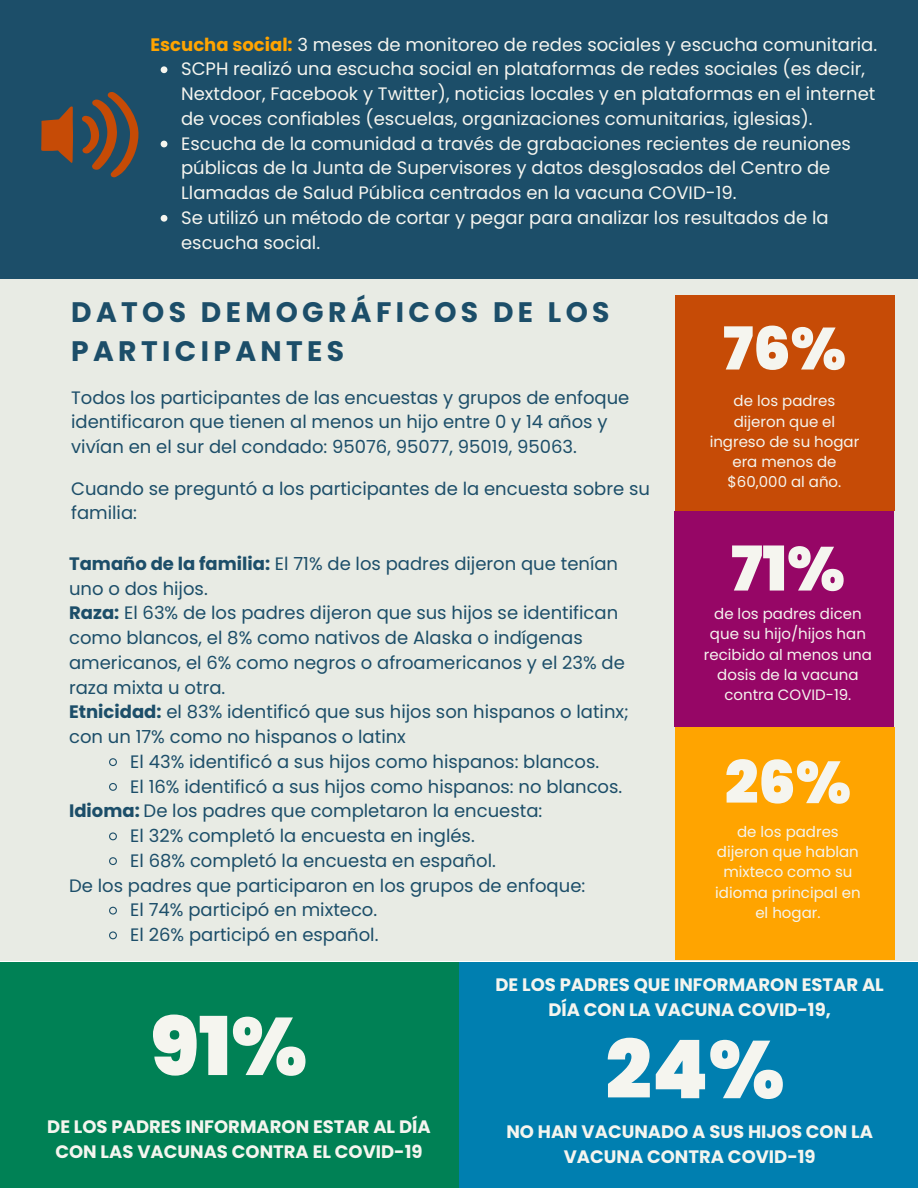
<style>
.page{position:relative;width:918px;height:1188px;background:#fff}
.page>*{position:absolute;margin:0;border:0;box-sizing:border-box;transform-origin:0 0}
.t1{font:900 81px "Poppins";color:#f5f5ef}
.t2{font:900 61.65px "Poppins";color:#f5f5ef}
.t3{font:900 59.1px "Poppins";color:#f5f5ef}
.t4{font:900 58.95px "Poppins";color:#f5f5ef}
.t5{font:700 28.2px/39.3px "Poppins";letter-spacing:.155em;color:#1c4e69}
.t6{font:18px/24.8px "Poppins";color:#1c4e69}
.t7{font:18px/24.8px "Poppins";color:#f5f5ef}
.t8{font:700 18px/24.8px "Poppins";color:#f5f5ef;text-align:center}
.t9{font:15px/20.2px "Poppins";color:#f5f5ef;text-align:center}
.s1{font-weight:700;color:#ffa400}
.s2{font-weight:700}
</style>
<div class="page">
<div style="left:0;top:245px;width:918px;height:716px;background:#e8ebe4"></div>
<div style="left:0;top:0;width:918px;height:279px;background:#1c4e69"></div>
<div style="left:675px;top:727px;width:219px;height:233px;background:#ffa400"></div>
<svg style="left:82px;top:92px;width:57px;height:85px"></svg>
<svg style="left:41px;top:106px;width:32px;height:57px"></svg>
<div style="left:674px;top:511px;width:220px;height:216px;background:#960666"></div>
<div style="left:675px;top:295px;width:219px;height:216px;background:#c64b06"></div>
<svg style="left:109px;top:758px;width:8px;height:9px"></svg>
<svg style="left:109px;top:783px;width:8px;height:8px"></svg>
<svg style="left:109px;top:832px;width:8px;height:9px"></svg>
<svg style="left:109px;top:857px;width:8px;height:9px"></svg>
<svg style="left:109px;top:906px;width:8px;height:9px"></svg>
<svg style="left:109px;top:931px;width:8px;height:9px"></svg>
<svg style="left:161px;top:66px;width:6px;height:7px"></svg>
<svg style="left:161px;top:141px;width:6px;height:6px"></svg>
<svg style="left:161px;top:215px;width:6px;height:7px"></svg>
<div style="left:459px;top:962px;width:459px;height:226px;background:#007fb0"></div>
<div style="left:0;top:962px;width:459px;height:226px;background:#008155"></div>
<p class="t7" style="left:151px;top:32px;width:728px"><span class="s1">Escucha social:</span> 3 meses de monitoreo de redes sociales y escucha comunitaria.</p>
<p class="t7" style="left:181px;top:57px;width:696px">SCPH realizó una escucha social en plataformas de redes sociales (es decir,<br>Nextdoor, Facebook y Twitter), noticias locales y en plataformas en el internet de voces confiables (escuelas, organizaciones comunitarias, iglesias).</p>
<p class="t7" style="left:181px;top:131px;width:671px">Escucha de la comunidad a través de grabaciones recientes de reuniones públicas de la Junta de Supervisores y datos desglosados del Centro de<br>Llamadas de Salud Pública centrados en la vacuna COVID-19.</p>
<p class="t7" style="left:181px;top:205px;width:649px">Se utilizó un método de cortar y pegar para analizar los resultados de la escucha social.</p>
<p class="t5" style="left:71px;top:292px;width:540px">DATOS DEMOGRÁFICOS DE LOS<br>PARTICIPANTES</p>
<p class="t6" style="left:71px;top:385px;width:560px">Todos los participantes de las encuestas y grupos de enfoque identificaron que tienen al menos un hijo entre 0 y 14 años y vivían en el sur del condado: 95076, 95077, 95019, 95063.</p>
<p class="t6" style="left:71px;top:476px;width:580px">Cuando se preguntó a los participantes de la encuesta sobre su familia:</p>
<p class="t6" style="left:69px;top:551px;width:551px"><span class="s2">Tamaño de la familia:</span> El 71% de los padres dijeron que tenían uno o dos hijos.</p>
<p class="t6" style="left:69px;top:601px;width:557px"><span class="s2">Raza:</span> El 63% de los padres dijeron que sus hijos se identifican como blancos, el 8% como nativos de Alaska o indígenas americanos, el 6% como negros o afroamericanos y el 23% de raza mixta u otra.</p>
<p class="t6" style="left:69px;top:700px;width:561px"><span class="s2">Etnicidad:</span> el 83% identificó que sus hijos son hispanos o latinx; con un 17% como no hispanos o latinx</p>
<p class="t6" style="left:130px;top:749px;width:470px">El 43% identificó a sus hijos como hispanos: blancos.</p>
<p class="t6" style="left:130px;top:774px;width:494px">El 16% identificó a sus hijos como hispanos: no blancos.</p>
<p class="t6" style="left:130px;top:823px;width:346px">El 32% completó la encuesta en inglés.</p>
<p class="t6" style="left:130px;top:848px;width:367px">El 68% completó la encuesta en español.</p>
<p class="t6" style="left:130px;top:898px;width:248px">El 74% participó en mixteco.</p>
<p class="t6" style="left:130px;top:922px;width:250px">El 26% participó en español.</p>
<p class="t6" style="left:69px;top:799px;width:475px"><span class="s2">Idioma:</span> De los padres que completaron la encuesta:</p>
<p class="t6" style="left:69px;top:873px;width:518px">De los padres que participaron en los grupos de enfoque:</p>
<p class="t3" style="left:723px;top:307px;width:125px">76%</p>
<p class="t9" style="left:710px;top:391px;width:151px">de los padres dijeron que el ingreso de su hogar era menos de $60,000 al año.</p>
<p class="t2" style="left:731px;top:526px;width:115px">71%</p>
<p class="t9" style="left:704px;top:604px;width:170px">de los padres dicen que su hijo/hijos han recibido al menos una dosis de la vacuna contra COVID-19.</p>
<p class="t4" style="left:725px;top:741px;width:128px">26%</p>
<p class="t9" style="left:715px;top:821px;width:147px">de los padres dijeron que hablan mixteco como su idioma principal en el hogar.</p>
<p class="t1" style="left:151px;top:990px;width:158px">91%</p>
<p class="t8" style="left:47px;top:1114px;width:385px">DE LOS PADRES INFORMARON ESTAR AL DÍA<br>CON LAS VACUNAS CONTRA EL COVID-19</p>
<p class="t8" style="left:496px;top:972px;width:390px">DE LOS PADRES QUE INFORMARON ESTAR AL<br>DÍA CON LA VACUNA COVID-19,</p>
<p class="t1" style="left:606px;top:1013px;width:180px">24%</p>
<p class="t8" style="left:506px;top:1119px;width:368px">NO HAN VACUNADO A SUS HIJOS CON LA<br>VACUNA CONTRA COVID-19</p>
</div>
